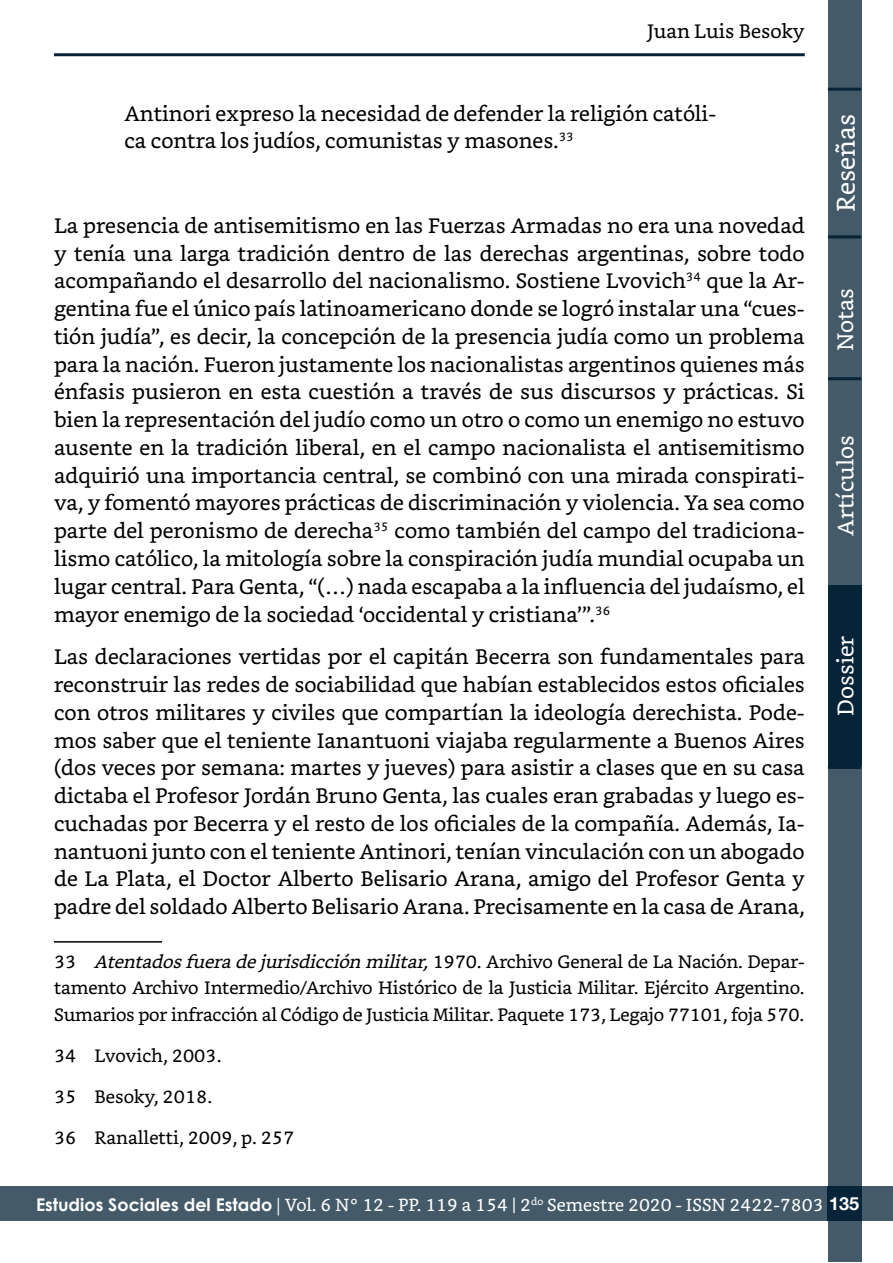
<style>
.page{position:relative;width:893px;height:1263px;background:#fff}
.page>*{position:absolute;margin:0;border:0;box-sizing:border-box;transform-origin:0 0}
.t1{font:25.5px "Bookerly";color:#fff}
.t2{font:22.5px "Bookerly";color:#fff}
.Cuerpo{font:21px/27.8px "Bookerly";color:#000;text-align:justify}
.t3{font:19.5px "Bookerly";color:#000}
.Notas_al_pie{font:18px/26.2px "Bookerly";letter-spacing:-.01em;color:#000;text-align:justify}
.t4{font:17.55px "Bookerly";color:#fff}
.s1{font-style:italic}
.s2{font-family:"Century Gothic";font-weight:700}
.s3{font-family:"Minion Pro"}
.s4{font-family:"Helvetica Neue";font-weight:700;font-size:18px}
</style>
<div class="page">
<div style="left:0;top:1187px;width:893px;height:34px;background:#445a69"></div>
<div style="left:828px;top:0;width:33px;height:1261px;background:#445a69"></div>
<div style="left:828px;top:585px;width:33px;height:181px;background:#062337"></div>
<hr style="left:828px;top:235px;width:33px;height:3px;background:#062337">
<hr style="left:828px;top:766px;width:33px;height:3px;background:#062337">
<div style="left:827px;top:1187px;width:34px;height:34px;background:#062337"></div>
<hr style="left:54px;top:53px;width:751px;height:3px;background:#062337">
<hr style="left:828px;top:88px;width:33px;height:3px;background:#062337">
<hr style="left:828px;top:377px;width:33px;height:3px;background:#062337">
<hr style="left:54px;top:941px;width:108px;height:1px;background:#000">
<p class="t3" style="left:647px;top:20px;width:159px">Juan Luis Besoky</p>
<p class="Cuerpo" style="left:124px;top:100px;width:593px;line-height:27px">Antinori expreso la necesidad de defender la religión católi&shy;ca contra los judíos, comunistas y masones.<sup>33</sup></p>
<p class="Cuerpo" style="left:54px;top:212px;width:752px">La presencia de antisemitismo en las Fuerzas Armadas no era una novedad y tenía una larga tradición dentro de las derechas argentinas, sobre todo acompañando el desarrollo del nacionalismo. Sostiene Lvovich<sup>34</sup> que la Ar&shy;gentina fue el único país latinoamericano donde se logró instalar una “cues&shy;tión judía”, es decir, la concepción de la presencia judía como un problema para la nación. Fueron justamente los nacionalistas argentinos quienes más énfasis pusieron en esta cuestión a través de sus discursos y prácticas. Si bien la representación del judío como un otro o como un enemigo no estuvo ausente en la tradición liberal, en el campo nacionalista el antisemitismo adquirió una importancia central, se combinó con una mirada conspirati&shy;va, y fomentó mayores prácticas de discriminación y violencia. Ya sea como parte del peronismo de derecha<sup>35</sup> como también del campo del tradiciona&shy;lismo católico, la mitología sobre la conspiración judía mundial ocupaba un lugar central. Para Genta, “(…) nada escapaba a la influencia del judaísmo, el mayor enemigo de la sociedad ‘occidental y cristiana’”.<sup>36</sup></p>
<p class="Cuerpo" style="left:54px;top:643px;width:752px">Las declaraciones vertidas por el capitán Becerra son fundamentales para reconstruir las redes de sociabilidad que habían establecidos estos oficiales con otros militares y civiles que compartían la ideología derechista. Pode&shy;mos saber que el teniente Ianantuoni viajaba regularmente a Buenos Aires (dos veces por semana: martes y jueves) para asistir a clases que en su casa dictaba el Profesor Jordán Bruno Genta, las cuales eran grabadas y luego es&shy;cuchadas por Becerra y el resto de los oficiales de la compañía. Además, Ia&shy;nantuoni junto con el teniente Antinori, tenían vinculación con un abogado de La Plata, el Doctor Alberto Belisario Arana, amigo del Profesor Genta y padre del soldado Alberto Belisario Arana. Precisamente en la casa de Arana,</p>
<p class="Notas_al_pie" style="left:54px;top:949px;width:752px">33 <span class="s1">Atentadosfueradejurisdicciónmilitar,</span>1970. Archivo General de La Nación. Depar&shy;tamento Archivo Intermedio/Archivo Histórico de la Justicia Militar. Ejército Argentino.<br>Sumarios por infracción al Código de Justicia Militar. Paquete 173, Legajo 77101, foja 570.</p>
<p class="Notas_al_pie" style="left:54px;top:1042px;width:169px">34 Lvovich, 2003.</p>
<p class="Notas_al_pie" style="left:54px;top:1084px;width:160px">35 Besoky, 2018.</p>
<p class="Notas_al_pie" style="left:54px;top:1125px;width:242px">36 Ranalletti, 2009, p. 257</p>
<p class="t1" style="left:831px;top:212px;width:100px;rotate:-90deg">Reseñas</p>
<p class="t2" style="left:832px;top:351px;width:65px;rotate:-90deg">Notas</p>
<p class="t2" style="left:833px;top:536px;width:102px;rotate:-90deg">Artículos</p>
<p class="t2" style="left:833px;top:715px;width:82px;rotate:-90deg">Dossier</p>
<p class="t4" style="left:36px;top:1194px;width:825px"><span class="s2">Estudios Sociales del Estado</span> <span class="s3">|</span> Vol. 6 N° 12 - PP. 119 a 154 | 2<sup>do</sup> Semestre 2020 - ISSN 2422-7803 <span class="s4">135</span></p>
</div>
